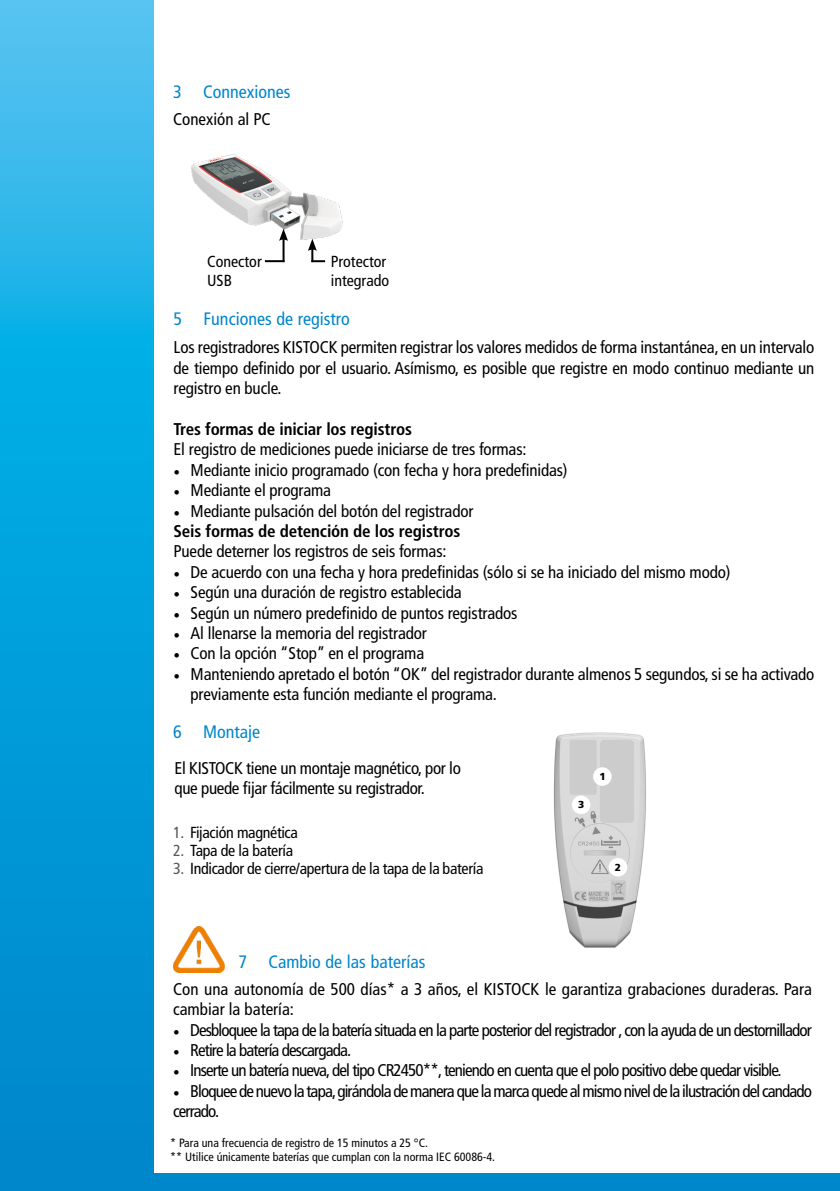
<style>
.page{position:relative;width:840px;height:1191px;background:#fff}
.page>*{position:absolute;margin:0;border:0;box-sizing:border-box;transform-origin:0 0}
.t1{font:condensed 18px "Frutiger LT Std";color:#0086ca}
.t2{font:condensed 17px/20.4px "Frutiger LT Std";letter-spacing:-.01em;color:#000}
.t3{font:condensed 17px/20.4px "Frutiger LT Std";letter-spacing:-.05em;color:#000}
.t4{font:700 condensed 17px "Frutiger LT Std";letter-spacing:-.01em;color:#000}
.t5{font:condensed 16px "Frutiger LT Std";letter-spacing:-.02em;color:#000}
.t6{font:condensed 16px/19.2px "Frutiger LT Std";color:#000}
.t7{font:condensed 12px/14.4px "Frutiger LT Std";color:#000}
.t8{font:900 10.2px "Frutiger LT Std";color:#000}
.s1{font-family:"Minion Pro";font-stretch:normal}
.s2{font-weight:700}
.s3{color:#575756}
</style>
<div class="page">
<div style="left:0;top:1173px;width:839px;height:18px;background:#0086ca"></div>
<svg style="left:0;top:0;width:153px;height:1173px;background:#10a3dd"></svg>
<img style="left:191px;top:154px;width:152px;height:98px">
<hr style="left:282px;top:238px;width:2px;height:24px;background:#000">
<svg style="left:279px;top:229px;width:9px;height:12px"></svg>
<svg style="left:265px;top:260px;width:18px;height:2px"></svg>
<svg style="left:308px;top:239px;width:17px;height:23px"></svg>
<img style="left:553px;top:732px;width:93px;height:216px">
<div style="left:592px;top:767px;width:19px;height:19px;background:#fff;border-radius:50%"></div>
<div style="left:608px;top:858px;width:19px;height:18px;background:#fff;border-radius:50%"></div>
<div style="left:571px;top:795px;width:19px;height:19px;background:#fff;border-radius:50%"></div>
<img style="left:173px;top:926px;width:52px;height:46px">
<p class="t1" style="left:173px;top:81px;width:119px">3 Connexiones</p>
<p class="t2" style="left:173px;top:109px;width:99px">Conexión al PC</p>
<p class="t6" style="left:207px;top:252px;width:56px">Conector<br>USB</p>
<p class="t6" style="left:330px;top:252px;width:60px">Protector integrado</p>
<p class="t1" style="left:173px;top:308px;width:178px">5 Funciones de registro</p>
<p class="t2" style="left:173px;top:337px;width:642px;text-align:justify">Los registradores KISTOCK permiten registrar los valores medidos de forma instantánea, en un intervalo de tiempo definido por el usuario. Asímismo, es posible que registre en modo continuo mediante un registro en bucle.</p>
<p class="t4" style="left:173px;top:419px;width:240px">Tres formas de iniciar los registros</p>
<p class="t2" style="left:173px;top:439px;width:354px">El registro de mediciones puede iniciarse de tres formas:</p>
<p class="t2" style="left:173px;top:460px;width:395px"><span class="s1">•</span> Mediante inicio programado (con fecha y hora predefinidas)</p>
<p class="t2" style="left:173px;top:480px;width:159px"><span class="s1">•</span> Mediante el programa</p>
<p class="t2" style="left:173px;top:500px;width:301px"><span class="s1">•</span> Mediante pulsación del botón del registrador<br><span class="s2">Seis formas de detención de los registros</span></p>
<p class="t2" style="left:173px;top:541px;width:274px">Puede deterner los registros de seis formas:</p>
<p class="t2" style="left:173px;top:562px;width:558px"><span class="s1">•</span> De acuerdo con una fecha y hora predefinidas (sólo si se ha iniciado del mismo modo)</p>
<p class="t2" style="left:173px;top:582px;width:289px"><span class="s1">•</span> Según una duración de registro establecida</p>
<p class="t2" style="left:173px;top:602px;width:345px"><span class="s1">•</span> Según un número predefinido de puntos registrados</p>
<p class="t2" style="left:173px;top:623px;width:254px"><span class="s1">•</span> Al llenarse la memoria del registrador</p>
<p class="t2" style="left:173px;top:643px;width:252px"><span class="s1">•</span> Con la opción “Stop” en el programa</p>
<p class="t2" style="left:190px;top:664px;width:625px;text-indent:-17px"><span class="s1">•</span> Manteniendo apretado el botón “OK” del registrador durante almenos 5 segundos, si se ha activado previamente esta función mediante el programa.</p>
<p class="t1" style="left:173px;top:721px;width:89px">6 Montaje</p>
<p class="t2" style="left:174px;top:757px;width:288px">El KISTOCK tiene un montaje magnético, por lo que puede fijar fácilmente su registrador.</p>
<p class="t5" style="left:173px;top:823px;width:126px"><span class="s3">1.</span> Fijación magnética</p>
<p class="t5" style="left:173px;top:841px;width:121px"><span class="s3">2.</span> Tapa de la batería</p>
<p class="t5" style="left:173px;top:859px;width:311px"><span class="s3">3.</span> Indicador de cierre/apertura de la tapa de la batería</p>
<p class="t8" style="left:577px;top:798px;width:8px">3</p>
<p class="t8" style="left:599px;top:770px;width:8px">1</p>
<p class="t8" style="left:614px;top:861px;width:8px">2</p>
<p class="t1" style="left:238px;top:951px;width:188px">7 Cambio de las baterías</p>
<p class="t2" style="left:173px;top:978px;width:640px">Con una autonomía de 500 días* a 3 años, el KISTOCK le garantiza grabaciones duraderas. Para cambiar la batería:</p>
<p class="t3" style="left:173px;top:1019px;width:640px"><span class="s1">•</span> Desbloquee la tapa de la batería situada en la parte posterior del registrador , con la ayuda de un destornillador</p>
<p class="t3" style="left:173px;top:1040px;width:179px"><span class="s1">•</span> Retire la batería descargada.</p>
<p class="t3" style="left:173px;top:1060px;width:609px"><span class="s1">•</span> Inserte un batería nueva, del tipo CR2450**, teniendo en cuenta que el polo positivo debe quedar visible.</p>
<p class="t3" style="left:173px;top:1080px;width:640px"><span class="s1">•</span> Bloquee de nuevo la tapa, girándola de manera que la marca quede al mismo nivel de la ilustración del candado cerrado.</p>
<p class="t7" style="left:170px;top:1135px;width:326px">* Para una frecuencia de registro de 15 minutos a 25 °C.<br>** Utilice únicamente baterías que cumplan con la norma IEC 60086-4.</p>
</div>
